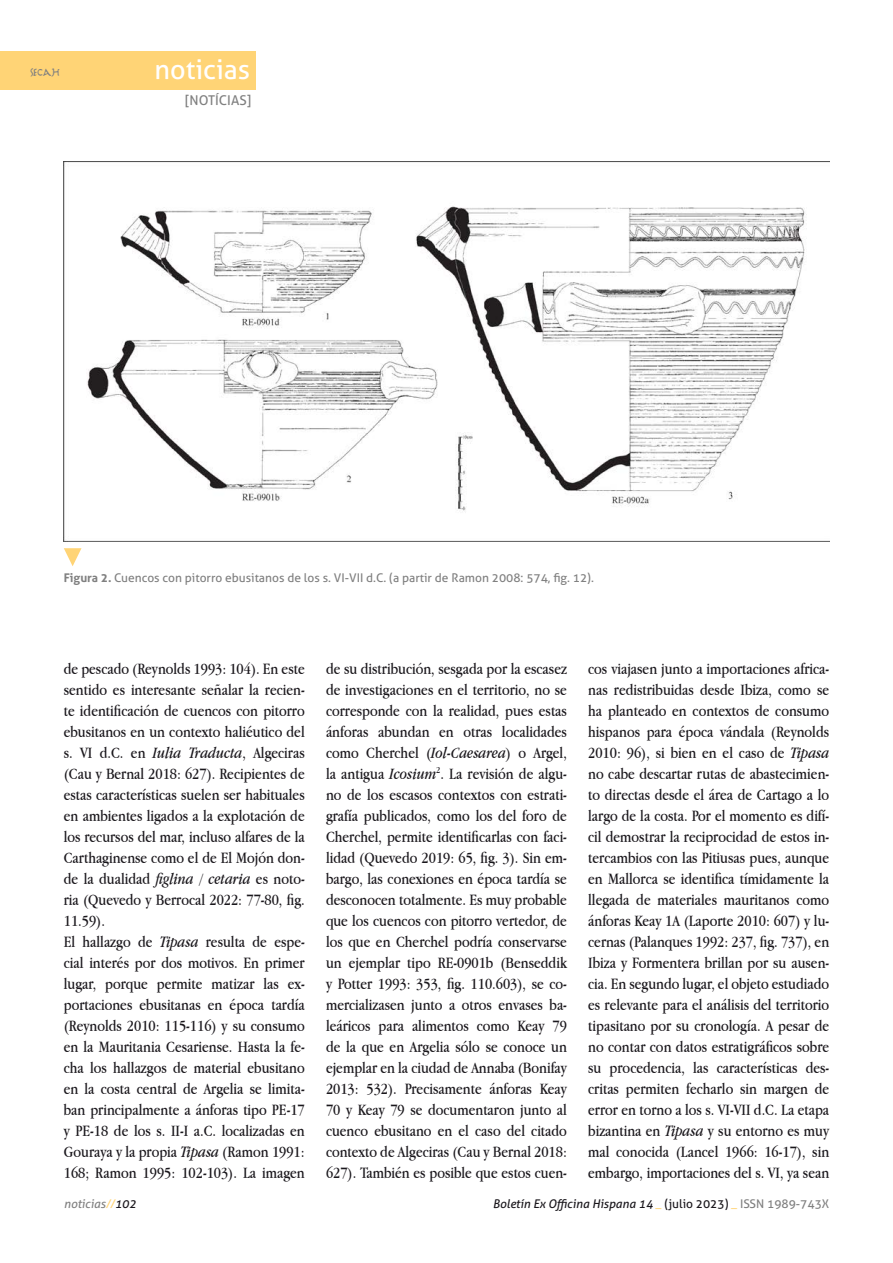
<style>
.page{position:relative;width:893px;height:1263px;background:#fff}
.page>*{position:absolute;margin:0;border:0;box-sizing:border-box;transform-origin:0 0}
.t1{font:27px "Aller";color:#fff}
.t2{font:18px "Marathon II";color:#808080}
.t3{font:16.5px/21px "Apple Garamond";color:#1a171c;text-align:justify}
.t4{font:13.5px "Aller";color:#808080}
.t5{font:12px "Aller";color:#808080}
.t6{font:italic 12px "Aller";color:#1a171c}
.t7{font:italic 12px "Aller";color:#808080}
.s1{font-weight:700}
.s2{font-style:italic}
.s3{color:#ffd476}
.s4{color:#1a171c}
.s5{font-style:normal;color:#ffd476}
.s6{font-style:normal}
.s7{font-style:normal;color:#808080}
</style>
<div class="page">
<div style="left:0;top:51px;width:255px;height:38px;background:#ffd476"></div>
<img style="left:64px;top:162px;width:765px;height:379px">
<svg style="left:64px;top:548px;width:17px;height:18px"></svg>
<p class="t2" style="left:31px;top:64px;width:31px">secah</p>
<h1 class="t1" style="left:154px;top:53px;width:97px">noticias</h1>
<p class="t4" style="left:185px;top:92px;width:67px">[NOTÍCIAS]</p>
<p class="t5" style="left:64px;top:570px;width:532px"><span class="s1">Figura 2.</span> Cuencos con pitorro ebusitanos de los s. VI-VII d.C. (a partir de Ramon 2008: 574, fig. 12).</p>
<p class="t3" style="left:64px;top:658px;width:242px;text-align:left">de pescado (Reynolds 1993: 104). En este sentido es interesante señalar la recien&shy;te identificación de cuencos con pitorro ebusitanos en un contexto haliéutico del s. VI d.C. en <span class="s2">Iulia Traducta</span>, Algeciras (Cau y Bernal 2018: 627). Recipientes de estas características suelen ser habituales en ambientes ligados a la explotación de los recursos del mar, incluso alfares de la Carthaginense como el de El Mojón don&shy;de la dualidad <span class="s2">figlina</span> / <span class="s2">cetaria</span> es noto&shy;ria (Quevedo y Berrocal 2022: 77-80, fig.<br>11.59).<br>El hallazgo de <span class="s2">Tipasa</span> resulta de espe&shy;cial interés por dos motivos. En primer lugar, porque permite matizar las ex&shy;portaciones ebusitanas en época tardía (Reynolds 2010: 115-116) y su consumo en la Mauritania Cesariense. Hasta la fe&shy;cha los hallazgos de material ebusitano en la costa central de Argelia se limita&shy;ban principalmente a ánforas tipo PE-17 y PE-18 de los s. II-I a.C. localizadas en Gouraya y la propia <span class="s2">Tipasa</span> (Ramon 1991:<br>168; Ramon 1995: 102-103). La imagen</p>
<p class="t3" style="left:326px;top:658px;width:242px">de su distribución, sesgada por la escasez de investigaciones en el territorio, no se corresponde con la realidad, pues estas ánforas abundan en otras localidades como Cherchel (<span class="s2">Iol-Caesarea</span>) o Argel, la antigua <span class="s2">Icosium</span><sup>2</sup>. La revisión de algu&shy;no de los escasos contextos con estrati&shy;grafía publicados, como los del foro de Cherchel, permite identificarlas con faci&shy;lidad (Quevedo 2019: 65, fig. 3). Sin em&shy;bargo, las conexiones en época tardía se desconocen totalmente. Es muy probable que los cuencos con pitorro vertedor, de los que en Cherchel podría conservarse un ejemplar tipo RE-0901b (Benseddik y Potter 1993: 353, fig. 110.603), se co&shy;mercializasen junto a otros envases ba&shy;leáricos para alimentos como Keay 79 de la que en Argelia sólo se conoce un ejemplar en la ciudad de Annaba (Bonifay 2013: 532). Precisamente ánforas Keay 70 y Keay 79 se documentaron junto al cuenco ebusitano en el caso del citado contexto de Algeciras (Cau y Bernal 2018:<br>627). También es posible que estos cuen-</p>
<p class="t3" style="left:588px;top:658px;width:242px">cos viajasen junto a importaciones africa&shy;nas redistribuidas desde Ibiza, como se ha planteado en contextos de consumo hispanos para época vándala (Reynolds 2010: 96), si bien en el caso de <span class="s2">Tipasa </span>no cabe descartar rutas de abastecimien&shy;to directas desde el área de Cartago a lo largo de la costa. Por el momento es difí&shy;cil demostrar la reciprocidad de estos in&shy;tercambios con las Pitiusas pues, aunque en Mallorca se identifica tímidamente la llegada de materiales mauritanos como ánforas Keay 1A (Laporte 2010: 607) y lu&shy;cernas (Palanques 1992: 237, fig. 737), en Ibiza y Formentera brillan por su ausen&shy;cia. En segundo lugar, el objeto estudiado es relevante para el análisis del territorio tipasitano por su cronología. A pesar de no contar con datos estratigráficos sobre su procedencia, las características des&shy;critas permiten fecharlo sin margen de error en torno a los s. VI-VII d.C. La etapa bizantina en <span class="s2">Tipasa</span> y su entorno es muy mal conocida (Lancel 1966: 16-17), sin embargo, importaciones del s. VI, ya sean</p>
<p class="t7" style="left:64px;top:1196px;width:74px">noticias<span class="s3">//</span><span class="s4">102</span></p>
<p class="t6" style="left:493px;top:1196px;width:338px">Boletín Ex Officina Hispana 14 <span class="s5">_</span> <span class="s6">(julio 2023)</span> <span class="s5">_</span> <span class="s7">ISSN 1989-743X</span></p>
</div>
